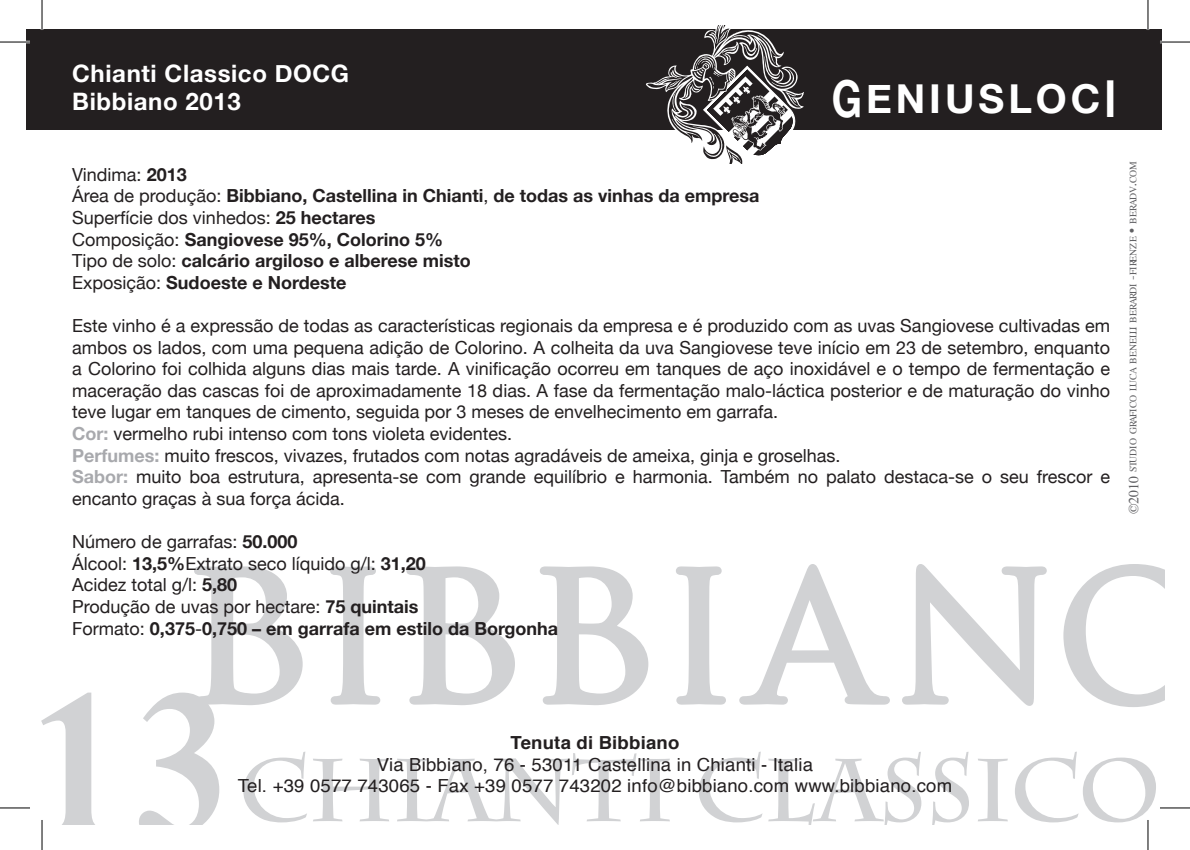
<style>
.page{position:relative;width:1190px;height:850px;background:#fff}
.page>*{position:absolute;margin:0;border:0;box-sizing:border-box;transform-origin:0 0}
.t1{font:600 204px "Times";color:#d1d2d4}
.t2{font:700 39.8px "Helvetica Neue";letter-spacing:.1em;color:#fff}
.t3{font:700 24px/28.8px "Helvetica Neue";letter-spacing:.025em;color:#fff}
.t4{font:18px/21.6px "Helvetica Neue";color:#231f20}
.t5{font:700 18px/21.6px "Helvetica Neue";color:#231f20}
.t6{font:18px "Helvetica";letter-spacing:.01em;color:#231f20}
.t7{font:700 18px "Helvetica";letter-spacing:.01em;color:#231f20}
.t8{font:9.8px "Times";letter-spacing:-.01em;color:#5f5f62}
.s1{font-size:51px}
.s2{font-weight:400}
.s3{font-weight:700;color:#a8a9ad}
.s4{font-weight:700}
.s5{font-size:14px}
</style>
<div class="page">
<div style="left:26px;top:29px;width:1136px;height:101px;background:#231f20"></div>
<svg style="left:646px;top:25px;width:157px;height:138px"></svg>
<svg style="left:243px;top:751px;width:913px;height:73px"></svg>
<svg style="left:194px;top:564px;width:971px;height:143px"></svg>
<hr style="left:0;top:41px;width:30px;height:2px;background:#fff">
<hr style="left:1160px;top:41px;width:30px;height:2px;background:#fff">
<hr style="left:41px;top:0;width:2px;height:30px;background:#fff">
<hr style="left:1146px;top:0;width:3px;height:30px;background:#fff">
<hr style="left:1146px;top:819px;width:3px;height:30px;background:#fff">
<hr style="left:0;top:42px;width:30px;height:1px;background:#000">
<hr style="left:1160px;top:42px;width:30px;height:1px;background:#000">
<hr style="left:0;top:807px;width:30px;height:1px;background:#000">
<hr style="left:1160px;top:807px;width:30px;height:1px;background:#000">
<hr style="left:42px;top:0;width:1px;height:30px;background:#000">
<hr style="left:42px;top:819px;width:1px;height:30px;background:#000">
<hr style="left:1147px;top:0;width:1px;height:30px;background:#000">
<hr style="left:1147px;top:819px;width:1px;height:30px;background:#000">
<h3 class="t3" style="left:72px;top:57px;width:278px">Chianti Classico DOCG<br>Bibbiano 2013</h3>
<h2 class="t2" style="left:831px;top:63px;width:286px"><span class="s1">G</span>ENIUSLOC<span class="s1">I</span></h2>
<p class="t5" style="left:72px;top:162px;width:688px"><span class="s2">Vindima:</span> 2013<br><span class="s2">Área de produção:</span> Bibbiano, Castellina in Chianti<span class="s2">,</span> de todas as vinhas da empresa <span class="s2">Superfície dos vinhedos:</span> 25 hectares<br><span class="s2">Composição:</span> Sangiovese 95%, Colorino 5%<br><span class="s2">Tipo de solo:</span> calcário argiloso e alberese misto<br><span class="s2">Exposição:</span> Sudoeste e Nordeste</p>
<p class="t4" style="left:72px;top:313px;width:1039px">Este vinho é a expressão de todas as características regionais da empresa e é produzido com as uvas Sangiovese cultivadas em ambos os lados, com uma pequena adição de Colorino. A colheita da uva Sangiovese teve início em 23 de setembro, enquanto a Colorino foi colhida alguns dias mais tarde. A vinificação ocorreu em tanques de aço inoxidável e o tempo de fermentação e maceração das cascas foi de aproximadamente 18 dias. A fase da fermentação malo-láctica posterior e de maturação do vinho teve lugar em tanques de cimento, seguida por 3 meses de envelhecimento em garrafa.<br><span class="s3">Cor:</span> vermelho rubi intenso com tons violeta evidentes.<br><span class="s3">Perfumes:</span> muito frescos, vivazes, frutados com notas agradáveis de ameixa, ginja e groselhas.<br><span class="s3">Sabor:</span> muito boa estrutura, apresenta-se com grande equilíbrio e harmonia. Também no palato destaca-se o seu frescor e encanto graças à sua força ácida.</p>
<p class="t4" style="left:72px;top:529px;width:487px">Número de garrafas: <span class="s4">50.000<br></span>Álcool: <span class="s4">13,5%</span>Extrato seco líquido g/l: <span class="s4">31,20<br></span>Acidez total g/l: <span class="s4">5,80<br></span>Produção de uvas por hectare: <span class="s4">75 quintais<br></span>Formato: <span class="s4">0,375</span>-<span class="s4">0,750 – em garrafa em estilo da Borgonha</span></p>
<p class="t8" style="left:1124px;top:514px;width:354px;rotate:-90deg"><span class="s5">©2010</span> studio grafico luca benelli berardi <span class="s5">-</span>firenze <span class="s5">•</span> beradv<span class="s5">.</span>com</p>
<h1 class="t1" style="left:24px;top:644px;width:211px">13</h1>
<p class="t7" style="left:510px;top:728px;width:170px">Tenuta di Bibbiano</p>
<p class="t6" style="left:377px;top:750px;width:437px">Via Bibbiano, 76 - 53011 Castellina in Chianti - Italia</p>
<p class="t6" style="left:238px;top:772px;width:716px">Tel. +39 0577 743065 - Fax +39 0577 743202 info@bibbiano.com www.bibbiano.com</p>
</div>
